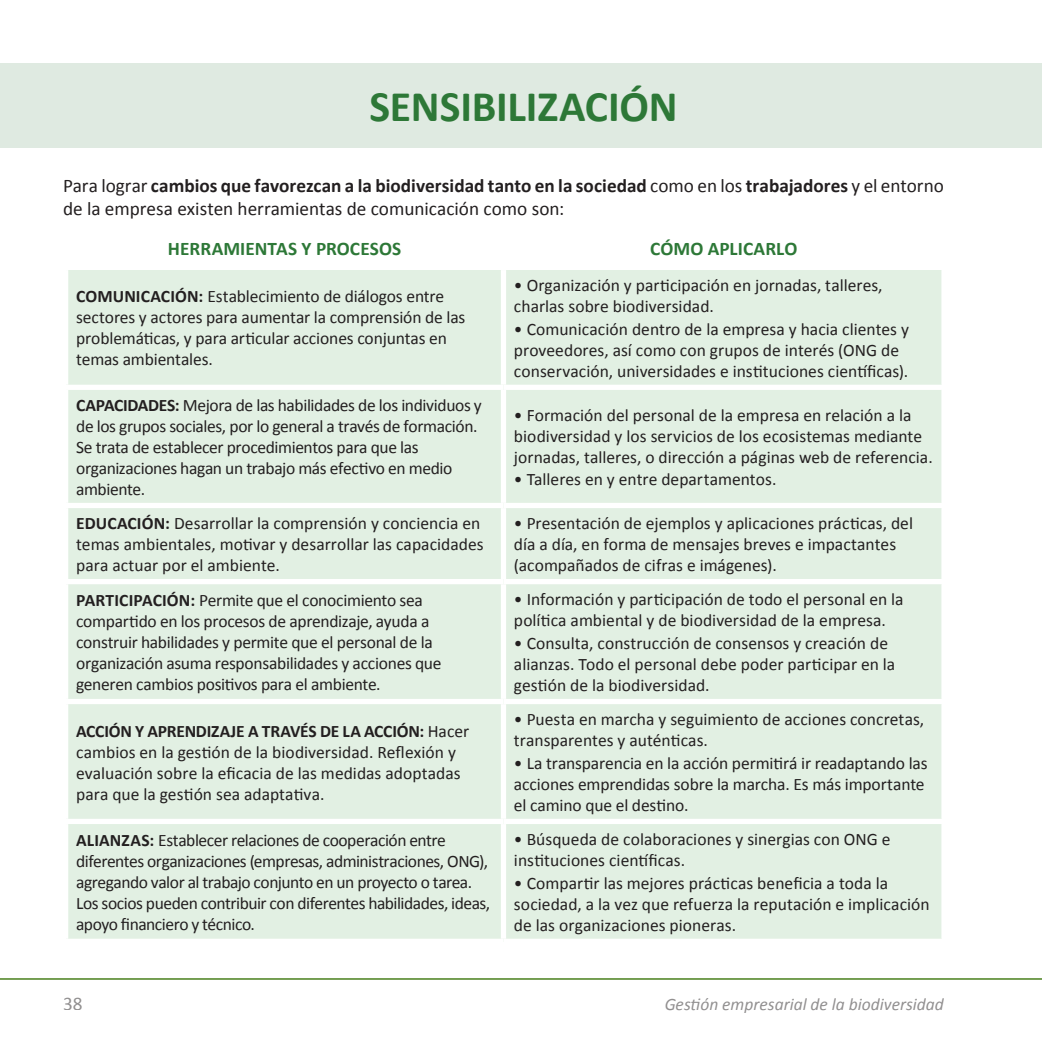
<style>
.page{position:relative;width:1042px;height:1042px;background:#fff}
.page>*{position:absolute;margin:0;border:0;box-sizing:border-box;transform-origin:0 0}
.destacado{font:700 43.75px "Calibri";letter-spacing:-.005em;color:#2d7837}
.texto_gral{font:19.25px/23.1px "Calibri";color:#231f20}
.texto_gral-2{font:700 19.25px "Calibri";letter-spacing:.005em;color:#2d7837}
.texto_gral-3{font:17.5px/21px "Calibri";color:#231f20}
.texto_gral-4{font:17.5px/21px "Calibri";letter-spacing:-.02em;color:#231f20}
.texto_gral-5{font:17.5px/21px "Calibri";letter-spacing:-.025em;color:#231f20}
.t1{font:italic 17.5px "Calibri";color:#231f20}
.s1{font-weight:700}
</style>
<div class="page">
<div style="left:66px;top:271px;width:875px;height:671px;background:#e2f0e3"></div>
<div style="left:63px;top:270px;width:5px;height:115px;background:#fff"></div>
<div style="left:501px;top:270px;width:5px;height:115px;background:#fff"></div>
<div style="left:63px;top:385px;width:440px;height:5px;background:#fff"></div>
<div style="left:63px;top:390px;width:5px;height:113px;background:#fff"></div>
<div style="left:503px;top:385px;width:443px;height:5px;background:#fff"></div>
<div style="left:501px;top:390px;width:5px;height:113px;background:#fff"></div>
<div style="left:63px;top:503px;width:440px;height:5px;background:#fff"></div>
<div style="left:63px;top:508px;width:5px;height:71px;background:#fff"></div>
<div style="left:503px;top:503px;width:443px;height:5px;background:#fff"></div>
<div style="left:501px;top:508px;width:5px;height:71px;background:#fff"></div>
<div style="left:63px;top:579px;width:440px;height:5px;background:#fff"></div>
<div style="left:63px;top:584px;width:5px;height:115px;background:#fff"></div>
<div style="left:503px;top:579px;width:443px;height:5px;background:#fff"></div>
<div style="left:501px;top:584px;width:5px;height:115px;background:#fff"></div>
<div style="left:63px;top:699px;width:440px;height:5px;background:#fff"></div>
<div style="left:63px;top:704px;width:5px;height:115px;background:#fff"></div>
<div style="left:503px;top:699px;width:443px;height:5px;background:#fff"></div>
<div style="left:501px;top:704px;width:5px;height:115px;background:#fff"></div>
<div style="left:63px;top:819px;width:440px;height:5px;background:#fff"></div>
<div style="left:63px;top:824px;width:5px;height:114px;background:#fff"></div>
<div style="left:503px;top:819px;width:443px;height:5px;background:#fff"></div>
<div style="left:501px;top:824px;width:5px;height:114px;background:#fff"></div>
<div style="left:63px;top:938px;width:440px;height:6px;background:#fff"></div>
<div style="left:503px;top:938px;width:443px;height:6px;background:#fff"></div>
<hr style="left:0;top:978px;width:1042px;height:2px;background:#63923d">
<div style="left:0;top:63px;width:1042px;height:84px;background:#dfeae1"></div>
<p class="destacado" style="left:369px;top:79px;width:310px">SENSIBILIZACIÓN</p>
<p class="texto_gral" style="left:63px;top:174px;width:882px">Para lograr <span class="s1">cambios que favorezcan a la biodiversidad tanto en la sociedad</span> como en los <span class="s1">trabajadores</span> y el entorno de la empresa existen herramientas de comunicación como son:</p>
<p class="texto_gral-2" style="left:168px;top:236px;width:235px">HERRAMIENTAS Y PROCESOS</p>
<p class="texto_gral-2" style="left:650px;top:236px;width:149px">CÓMO APLICARLO</p>
<p class="texto_gral-3" style="left:76px;top:286px;width:391px"><span class="s1">COMUNICACIÓN:</span> Establecimiento de diálogos entre sectores y actores para aumentar la comprensión de las problemáticas, y para articular acciones conjuntas en temas ambientales.</p>
<p class="texto_gral-3" style="left:514px;top:275px;width:370px">• Organización y participación en jornadas, talleres, charlas sobre biodiversidad.</p>
<p class="texto_gral-3" style="left:514px;top:318px;width:396px">• Comunicación dentro de la empresa y hacia clientes y proveedores, así como con grupos de interés (ONG de conservación, universidades e instituciones científicas).</p>
<p class="texto_gral-4" style="left:76px;top:395px;width:407px"><span class="s1">CAPACIDADES:</span> Mejora de las habilidades de los individuos y de los grupos sociales, por lo general a través de formación.<br>Se trata de establecer procedimientos para que las organizaciones hagan un trabajo más efectivo en medio ambiente.</p>
<p class="texto_gral-3" style="left:514px;top:404px;width:420px">• Formación del personal de la empresa en relación a la biodiversidad y los servicios de los ecosistemas mediante jornadas, talleres, o dirección a páginas web de referencia.</p>
<p class="texto_gral-3" style="left:514px;top:469px;width:264px">• Talleres en y entre departamentos.</p>
<p class="texto_gral-3" style="left:76px;top:513px;width:409px"><span class="s1">EDUCACIÓN:</span> Desarrollar la comprensión y conciencia en temas ambientales, motivar y desarrollar las capacidades para actuar por el ambiente.</p>
<p class="texto_gral-3" style="left:514px;top:513px;width:400px">• Presentación de ejemplos y aplicaciones prácticas, del día a día, en forma de mensajes breves e impactantes (acompañados de cifras e imágenes).</p>
<p class="texto_gral-4" style="left:76px;top:590px;width:367px"><span class="s1">PARTICIPACIÓN:</span> Permite que el conocimiento sea compartido en los procesos de aprendizaje, ayuda a construir habilidades y permite que el personal de la organización asuma responsabilidades y acciones que generen cambios positivos para el ambiente.</p>
<p class="texto_gral-3" style="left:514px;top:589px;width:391px">• Información y participación de todo el personal en la política ambiental y de biodiversidad de la empresa.</p>
<p class="texto_gral-3" style="left:514px;top:633px;width:383px">• Consulta, construcción de consensos y creación de alianzas. Todo el personal debe poder participar en la gestión de la biodiversidad.</p>
<p class="texto_gral-3" style="left:76px;top:720px;width:395px"><span class="s1">ACCIÓN Y APRENDIZAJE A TRAVÉS DE LA ACCIÓN:</span> Hacer cambios en la gestión de la biodiversidad. Reflexión y evaluación sobre la eficacia de las medidas adoptadas para que la gestión sea adaptativa.</p>
<p class="texto_gral-3" style="left:514px;top:709px;width:412px">• Puesta en marcha y seguimiento de acciones concretas, transparentes y auténticas.</p>
<p class="texto_gral-3" style="left:514px;top:752px;width:415px">• La transparencia en la acción permitirá ir readaptando las acciones emprendidas sobre la marcha. Es más importante el camino que el destino.</p>
<p class="texto_gral-5" style="left:76px;top:829px;width:415px"><span class="s1">ALIANZAS:</span> Establecer relaciones de cooperación entre diferentes organizaciones (empresas, administraciones, ONG), agregando valor al trabajo conjunto en un proyecto o tarea.<br>Los socios pueden contribuir con diferentes habilidades, ideas, apoyo financiero y técnico.</p>
<p class="texto_gral-3" style="left:514px;top:829px;width:378px">• Búsqueda de colaboraciones y sinergias con ONG e instituciones científicas.</p>
<p class="texto_gral-3" style="left:514px;top:872px;width:417px">• Compartir las mejores prácticas beneficia a toda la sociedad, a la vez que refuerza la reputación e implicación de las organizaciones pioneras.</p>
<p class="texto_gral" style="left:63px;top:992px;width:21px">38</p>
<p class="t1" style="left:664px;top:992px;width:281px">Gestión empresarial de la biodiversidad</p>
</div>
